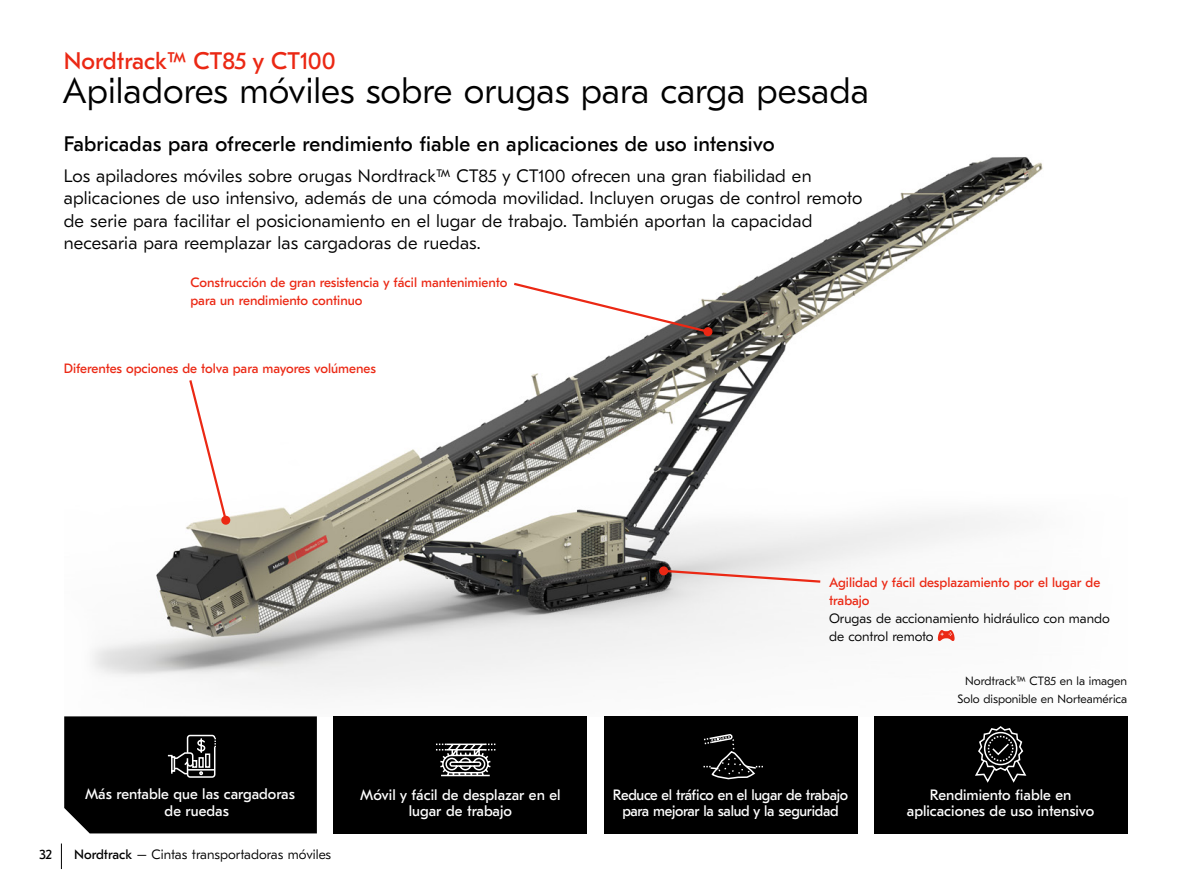
<style>
.page{position:relative;width:1191px;height:893px;background:#fff}
.page>*{position:absolute;margin:0;border:0;box-sizing:border-box;transform-origin:0 0}
.t1{font:300 36px "GT Eesti Pro Text";color:#000}
.t2{font:24px "GT Eesti Pro Text";color:#eb2814}
.t3{font:21px "GT Eesti Pro Text";letter-spacing:.01em;color:#000}
.t4{font:300 18px/22.5px "GT Eesti Pro Text";letter-spacing:.01em;color:#000}
.t5{font:15px/16.5px "GT Eesti Pro Text";color:#fff;text-align:center}
.t6{font:15px/16.5px "GT Eesti Pro Text";letter-spacing:-.02em;color:#fff;text-align:center}
.t7{font:13.5px/18px "GT Eesti Pro Text";color:#eb2814}
.t8{font:300 13.5px/18px "GT Eesti Pro Text";color:#000}
.t9{font:13.5px "GT Eesti Pro Text";color:#000}
.t10{font:300 12px/18px "GT Eesti Pro Text";color:#000;text-align:right}
.s1{font-weight:400}
</style>
<div class="page">
<img style="left:92px;top:157px;width:951px;height:535px">
<svg style="left:61px;top:843px;width:1px;height:26px"></svg>
<div style="left:874px;top:716px;width:253px;height:117px;background:#000"></div>
<div style="left:334px;top:716px;width:253px;height:117px;background:#000"></div>
<div style="left:64px;top:716px;width:253px;height:117px;background:#000"></div>
<svg style="left:436px;top:743px;width:59px;height:34px"></svg>
<svg style="left:975px;top:726px;width:52px;height:57px"></svg>
<div style="left:604px;top:716px;width:253px;height:117px;background:#000"></div>
<svg style="left:703px;top:734px;width:60px;height:46px"></svg>
<svg style="left:937px;top:630px;width:18px;height:11px"></svg>
<svg style="left:511px;top:281px;width:199px;height:53px"></svg>
<div style="left:703px;top:327px;width:9px;height:9px;background:#eb2814;border-radius:50%"></div>
<svg style="left:188px;top:378px;width:40px;height:145px"></svg>
<div style="left:221px;top:516px;width:9px;height:9px;background:#eb2814;border-radius:50%"></div>
<svg style="left:658px;top:566px;width:164px;height:18px"></svg>
<h2 class="t2" style="left:64px;top:47px;width:273px">Nordtrack™ CT85 y CT100</h2>
<h1 class="t1" style="left:63px;top:71px;width:808px">Apiladores móviles sobre orugas para carga pesada</h1>
<p class="t3" style="left:64px;top:132px;width:712px">Fabricadas para ofrecerle rendimiento fiable en aplicaciones de uso intensivo</p>
<p class="t4" style="left:64px;top:164px;width:800px">Los apiladores móviles sobre orugas Nordtrack™ CT85 y CT100 ofrecen una gran fiabilidad en aplicaciones de uso intensivo, además de una cómoda movilidad. Incluyen orugas de control remoto de serie para facilitar el posicionamiento en el lugar de trabajo. También aportan la capacidad necesaria para reemplazar las cargadoras de ruedas.</p>
<p class="t7" style="left:190px;top:273px;width:318px">Construcción de gran resistencia y fácil mantenimiento para un rendimiento continuo</p>
<p class="t7" style="left:64px;top:360px;width:314px">Diferentes opciones de tolva para mayores volúmenes</p>
<p class="t7" style="left:829px;top:574px;width:273px">Agilidad y fácil desplazamiento por el lugar de trabajo</p>
<p class="t8" style="left:829px;top:610px;width:282px">Orugas de accionamiento hidráulico con mando de control remoto</p>
<p class="t10" style="left:957px;top:672px;width:171px">Nordtrack™ CT85 en la imagen<br>Solo disponible en Norteamérica</p>
<p class="t5" style="left:165px;top:786px;width:132px;text-align:left;text-indent:-79px">Más rentable que las cargadoras de ruedas</p>
<p class="t6" style="left:613px;top:787px;width:237px">Reduce el tráfico en el lugar de trabajo para mejorar la salud y la seguridad</p>
<p class="t5" style="left:360px;top:787px;width:202px">Móvil y fácil de desplazar en el lugar de trabajo</p>
<p class="t9" style="left:40px;top:847px;width:14px">32</p>
<p class="t8" style="left:74px;top:846px;width:258px"><span class="s1">Nordtrack</span> – Cintas transportadoras móviles</p>
<p class="t5" style="left:907px;top:787px;width:189px">Rendimiento fiable en aplicaciones de uso intensivo</p>
</div>
